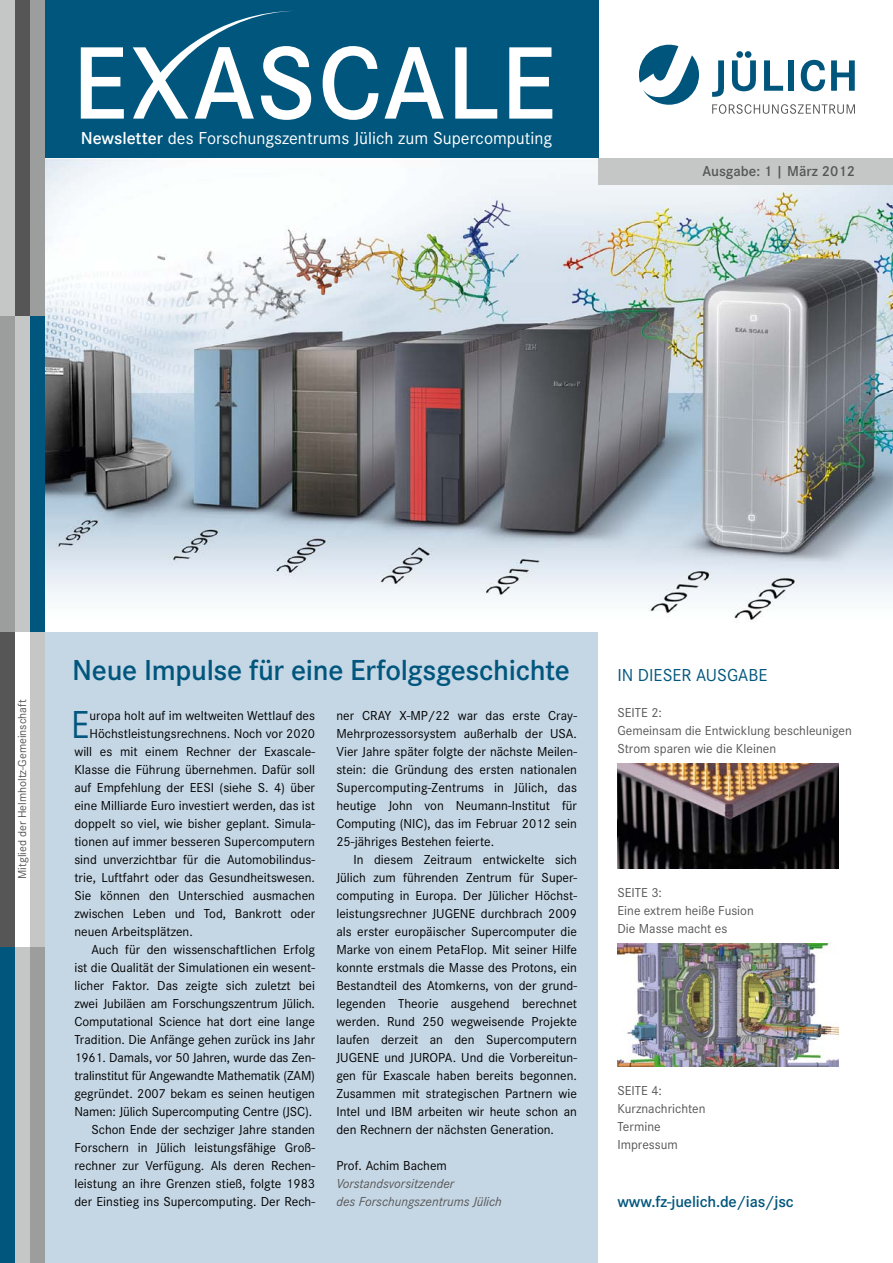
<style>
.page{position:relative;width:893px;height:1263px;background:#fff}
.page>*{position:absolute;margin:0;border:0;box-sizing:border-box;transform-origin:0 0}
.t1{font:40.5px "Corporate S";color:#00567d;scale:.9 1}
.t2{font:600 30px "Corporate S";letter-spacing:-.01em;color:#00567d}
.t3{font:18px "Corporate S";color:#fff}
.t4{font:18px "Corporate S";color:#00567d}
.t5{font:600 16.5px "Corporate S";letter-spacing:-.01em;color:#00567d}
.t6{font:600 15px "Corporate S";color:#565656}
.t7{font:13.5px/18px "Corporate S";color:#000;text-align:justify}
.t8{font:13.5px/18px "Corporate S";color:#565656}
.t9{font:italic 13.5px/18px "Corporate S";color:#565656}
.t10{font:12px "Corporate S";color:#565656}
.s1{font-weight:600}
</style>
<div class="page">
<div style="left:42px;top:631px;width:556px;height:632px;background:#c5d6e4"></div>
<div style="left:42px;top:0;width:556px;height:206px;background:#00567d"></div>
<img style="left:45px;top:158px;width:848px;height:462px">
<svg style="left:639px;top:45px;width:60px;height:60px"></svg>
<svg style="left:712px;top:60px;width:12px;height:37px"></svg>
<svg style="left:732px;top:51px;width:24px;height:40px"></svg>
<svg style="left:764px;top:60px;width:19px;height:31px"></svg>
<div style="left:788px;top:60px;width:6px;height:31px;background:#00557c"></div>
<svg style="left:801px;top:60px;width:24px;height:31px"></svg>
<svg style="left:831px;top:60px;width:24px;height:31px"></svg>
<svg style="left:712px;top:104px;width:143px;height:10px"></svg>
<div style="left:598px;top:158px;width:295px;height:27px;background:#c5c6c6"></div>
<svg style="left:509px;top:47px;width:43px;height:72px"></svg>
<svg style="left:455px;top:47px;width:42px;height:72px"></svg>
<svg style="left:384px;top:47px;width:60px;height:72px"></svg>
<svg style="left:323px;top:46px;width:55px;height:74px"></svg>
<svg style="left:81px;top:47px;width:43px;height:72px"></svg>
<svg style="left:133px;top:11px;width:178px;height:109px"></svg>
<div style="left:0;top:0;width:15px;height:316px;background:#c5c6c6"></div>
<div style="left:15px;top:0;width:15px;height:316px;background:#565656"></div>
<div style="left:30px;top:0;width:15px;height:316px;background:#9c9d9d"></div>
<div style="left:0;top:631px;width:15px;height:316px;background:#565656"></div>
<div style="left:30px;top:631px;width:15px;height:316px;background:#c5c6c6"></div>
<div style="left:0;top:316px;width:15px;height:315px;background:#9c9d9d"></div>
<div style="left:15px;top:316px;width:15px;height:315px;background:#c5c6c6"></div>
<div style="left:30px;top:316px;width:15px;height:315px;background:#00567d"></div>
<div style="left:0;top:947px;width:15px;height:316px;background:#00567d"></div>
<div style="left:15px;top:947px;width:15px;height:316px;background:#c5c6c6"></div>
<div style="left:30px;top:947px;width:15px;height:316px;background:#9c9d9d"></div>
<img style="left:617px;top:763px;width:222px;height:106px">
<img style="left:617px;top:944px;width:222px;height:122px">
<h3 class="t3" style="left:81px;top:128px;width:473px"><span class="s1">Newsletter</span> des Forschungszentrums Jülich zum Supercomputing</h3>
<p class="t6" style="left:702px;top:163px;width:154px">Ausgabe: 1 | März 2012</p>
<p class="t10" style="left:15px;top:879px;width:181px;rotate:-90deg">Mitglied der Helmholtz-Gemeinschaft</p>
<h2 class="t2" style="left:72px;top:653px;width:499px">Neue Impulse für eine Erfolgsgeschichte</h2>
<h1 class="t1" style="left:71px;top:702px;width:22px">E</h1>
<p class="t7" style="left:90px;top:707px;width:227px">uropa holt auf im weltweiten Wettlauf des</p>
<p class="t7" style="left:336px;top:706px;width:242px">ner CRAY X-MP/22 war das erste Cray-Mehrprozessorsystem außerhalb der USA.<br>Vier Jahre später folgte der nächste Meilen&shy;stein: die Gründung des ersten nationalen Supercomputing-Zentrums in Jülich, das heutige John von Neumann-Institut für Computing (NIC), das im Februar 2012 sein 25-jähriges Bestehen feierte.</p>
<p class="t7" style="left:336px;top:850px;width:242px;text-indent:17px">In diesem Zeitraum entwickelte sich Jülich zum führenden Zentrum für Super&shy;computing in Europa. Der Jülicher Höchst&shy;leistungsrechner JUGENE durchbrach 2009 als erster europäischer Supercomputer die Marke von einem PetaFlop. Mit seiner Hilfe konnte erstmals die Masse des Protons, ein Bestandteil des Atomkerns, von der grund&shy;legenden Theorie ausgehend berechnet werden. Rund 250 wegweisende Projekte laufen derzeit an den Supercomputern JUGENE und JUROPA. Und die Vorbereitun&shy;gen für Exascale haben bereits begonnen.<br>Zusammen mit strategischen Partnern wie Intel und IBM arbeiten wir heute schon an den Rechnern der nächsten Generation.</p>
<p class="t7" style="left:336px;top:1156px;width:112px">Prof. Achim Bachem</p>
<p class="t9" style="left:336px;top:1174px;width:167px">Vorstandsvorsitzender<br>des Forschungszentrums Jülich</p>
<p class="t7" style="left:90px;top:725px;width:227px">Höchstleistungsrechnens. Noch vor 2020</p>
<p class="t7" style="left:74px;top:743px;width:242px">will es mit einem Rechner der Exascale-</p>
<p class="t7" style="left:74px;top:761px;width:242px">Klasse die Führung übernehmen. Dafür soll</p>
<p class="t7" style="left:74px;top:779px;width:242px">auf Empfehlung der EESI (siehe S. 4) über</p>
<p class="t7" style="left:74px;top:797px;width:242px">eine Milliarde Euro investiert werden, das ist</p>
<p class="t7" style="left:74px;top:815px;width:242px">doppelt so viel, wie bisher geplant. Simula-</p>
<p class="t7" style="left:74px;top:833px;width:242px">tionen auf immer besseren Supercomputern</p>
<p class="t7" style="left:74px;top:851px;width:242px">sind unverzichtbar für die Automobilindus-</p>
<p class="t7" style="left:74px;top:869px;width:242px">trie, Luftfahrt oder das Gesundheitswesen.</p>
<p class="t7" style="left:74px;top:887px;width:242px">Sie können den Unterschied ausmachen</p>
<p class="t7" style="left:74px;top:905px;width:242px">zwischen Leben und Tod, Bankrott oder</p>
<p class="t7" style="left:74px;top:923px;width:120px">neuen Arbeitsplätzen.</p>
<p class="t7" style="left:91px;top:941px;width:225px">Auch für den wissenschaftlichen Erfolg</p>
<p class="t7" style="left:74px;top:959px;width:242px">ist die Qualität der Simulationen ein wesent-</p>
<p class="t7" style="left:74px;top:977px;width:242px">licher Faktor. Das zeigte sich zuletzt bei</p>
<p class="t7" style="left:74px;top:995px;width:242px">zwei Jubiläen am Forschungszentrum Jülich.</p>
<p class="t7" style="left:74px;top:1013px;width:242px">Computational Science hat dort eine lange</p>
<p class="t7" style="left:74px;top:1031px;width:242px">Tradition. Die Anfänge gehen zurück ins Jahr</p>
<p class="t7" style="left:74px;top:1049px;width:242px">1961. Damals, vor 50 Jahren, wurde das Zen-</p>
<p class="t7" style="left:74px;top:1067px;width:242px">tralinstitut für Angewandte Mathematik (ZAM)</p>
<p class="t7" style="left:74px;top:1085px;width:242px">gegründet. 2007 bekam es seinen heutigen</p>
<p class="t7" style="left:74px;top:1103px;width:239px">Namen: Jülich Supercomputing Centre (JSC).</p>
<p class="t7" style="left:91px;top:1121px;width:225px">Schon Ende der sechziger Jahre standen</p>
<p class="t7" style="left:74px;top:1139px;width:242px">Forschern in Jülich leistungsfähige Groß-</p>
<p class="t7" style="left:74px;top:1157px;width:242px">rechner zur Verfügung. Als deren Rechen-</p>
<p class="t7" style="left:74px;top:1174px;width:242px">leistung an ihre Grenzen stieß, folgte 1983</p>
<p class="t7" style="left:74px;top:1192px;width:242px">der Einstieg ins Supercomputing. Der Rech-</p>
<h3 class="t4" style="left:617px;top:665px;width:151px">IN DIESER AUSGABE</h3>
<p class="t8" style="left:617px;top:704px;width:236px">SEITE 2:<br>Gemeinsam die Entwicklung beschleunigen<br>Strom sparen wie die Kleinen</p>
<p class="t8" style="left:617px;top:884px;width:138px">SEITE 3:<br>Eine extrem heiße Fusion<br>Die Masse macht es</p>
<p class="t8" style="left:617px;top:1082px;width:90px">SEITE 4:<br>Kurznachrichten<br>Termine<br>Impressum</p>
<p class="t5" style="left:617px;top:1192px;width:178px">www.fz-juelich.de/ias/jsc</p>
</div>
